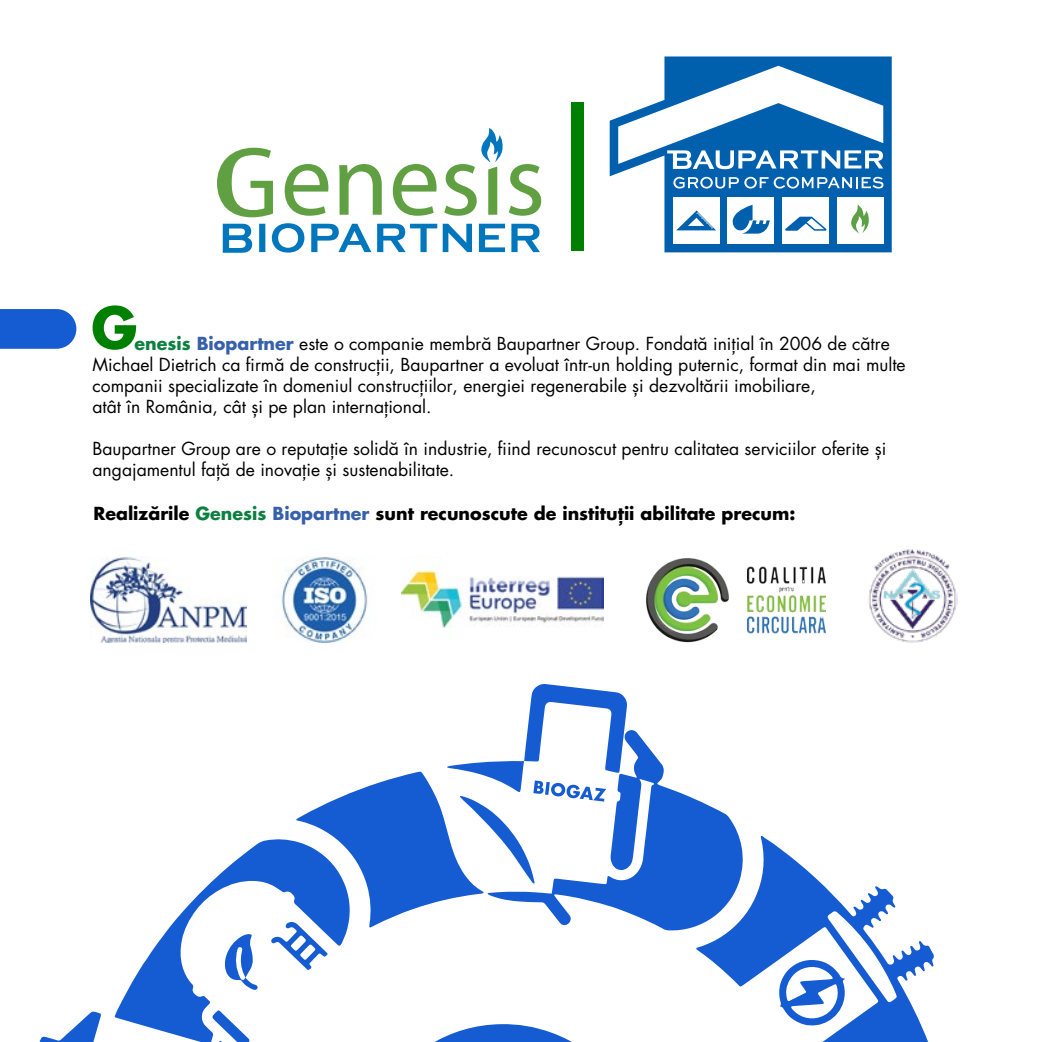
<style>
.page{position:relative;width:1042px;height:1042px;background:#fff}
.page>*{position:absolute;margin:0;border:0;box-sizing:border-box;transform-origin:0 0}
.t1{font:700 55.12px "Futura LT Pro";color:#008000}
.t2{font:17.5px/21px "Futura LT Pro";color:#000}
.t3{font:700 17.5px "Futura LT Pro";color:#000}
.s1{font-weight:700;color:#0b8040}
.s2{font-weight:700;color:#3660ab}
.s3{color:#0b8040}
.s4{color:#3660ab}
</style>
<div class="page">
<svg style="left:0;top:309px;width:76px;height:39px"></svg>
<div style="left:571px;top:103px;width:12px;height:148px;background:#008000"></div>
<img style="left:91px;top:556px;width:156px;height:86px">
<img style="left:281px;top:556px;width:87px;height:86px">
<img style="left:401px;top:570px;width:203px;height:58px">
<img style="left:646px;top:558px;width:179px;height:84px">
<img style="left:868px;top:549px;width:88px;height:94px">
<svg style="left:627px;top:730px;width:112px;height:200px;fill:#155bd1"></svg>
<svg style="left:436px;top:1024px;width:134px;height:17px"></svg>
<svg style="left:117px;top:839px;width:193px;height:202px"></svg>
<svg style="left:40px;top:1010px;width:209px;height:31px"></svg>
<svg style="left:696px;top:835px;width:238px;height:206px"></svg>
<svg style="left:775px;top:959px;width:70px;height:69px"></svg>
<svg style="left:224px;top:933px;width:34px;height:56px"></svg>
<svg style="left:271px;top:684px;width:356px;height:285px"></svg>
<svg style="left:217px;top:148px;width:56px;height:69px"></svg>
<svg style="left:284px;top:164px;width:44px;height:52px"></svg>
<svg style="left:339px;top:164px;width:42px;height:51px"></svg>
<svg style="left:393px;top:164px;width:43px;height:52px"></svg>
<svg style="left:444px;top:128px;width:97px;height:88px"></svg>
<svg style="left:272px;top:223px;width:32px;height:29px"></svg>
<svg style="left:259px;top:224px;width:6px;height:28px"></svg>
<svg style="left:511px;top:224px;width:29px;height:28px"></svg>
<svg style="left:479px;top:224px;width:26px;height:28px"></svg>
<svg style="left:377px;top:224px;width:95px;height:28px"></svg>
<svg style="left:311px;top:224px;width:60px;height:28px"></svg>
<svg style="left:223px;top:224px;width:29px;height:29px"></svg>
<svg style="left:609px;top:56px;width:282px;height:196px;fill:#0060ae"></svg>
<svg style="left:673px;top:177px;width:65px;height:11px"></svg>
<svg style="left:744px;top:177px;width:139px;height:11px"></svg>
<div style="left:672px;top:197px;width:47px;height:46px;background:#fff"></div>
<svg style="left:676px;top:210px;width:40px;height:20px"></svg>
<div style="left:727px;top:197px;width:46px;height:46px;background:#fff"></div>
<svg style="left:732px;top:205px;width:37px;height:28px"></svg>
<div style="left:836px;top:197px;width:47px;height:46px;background:#fff"></div>
<div style="left:782px;top:197px;width:46px;height:46px;background:#fff"></div>
<svg style="left:785px;top:217px;width:41px;height:14px"></svg>
<svg style="left:618px;top:66px;width:265px;height:103px"></svg>
<svg style="left:851px;top:205px;width:18px;height:28px"></svg>
<h1 class="t1" style="left:91px;top:285px;width:48px">G</h1>
<p class="t2" style="left:92px;top:333px;width:814px;text-indent:42px"><span class="s1">enesis</span> <span class="s2">Biopartner</span> este o companie membră Baupartner Group. Fondată inițial în 2006 de către Michael Dietrich ca firmă de construcții, Baupartner a evoluat într-un holding puternic, format din mai multe companii specializate în domeniul construcțiilor, energiei regenerabile și dezvoltării imobiliare,<br>atât în România, cât și pe plan internațional.</p>
<p class="t2" style="left:92px;top:438px;width:795px">Baupartner Group are o reputație solidă în industrie, fiind recunoscut pentru calitatea serviciilor oferite și angajamentul față de inovație și sustenabilitate.</p>
<p class="t3" style="left:93px;top:499px;width:703px">Realizările <span class="s3">Genesis</span> <span class="s4">Biopartner</span> sunt recunoscute de instituții abilitate precum:</p>
</div>
